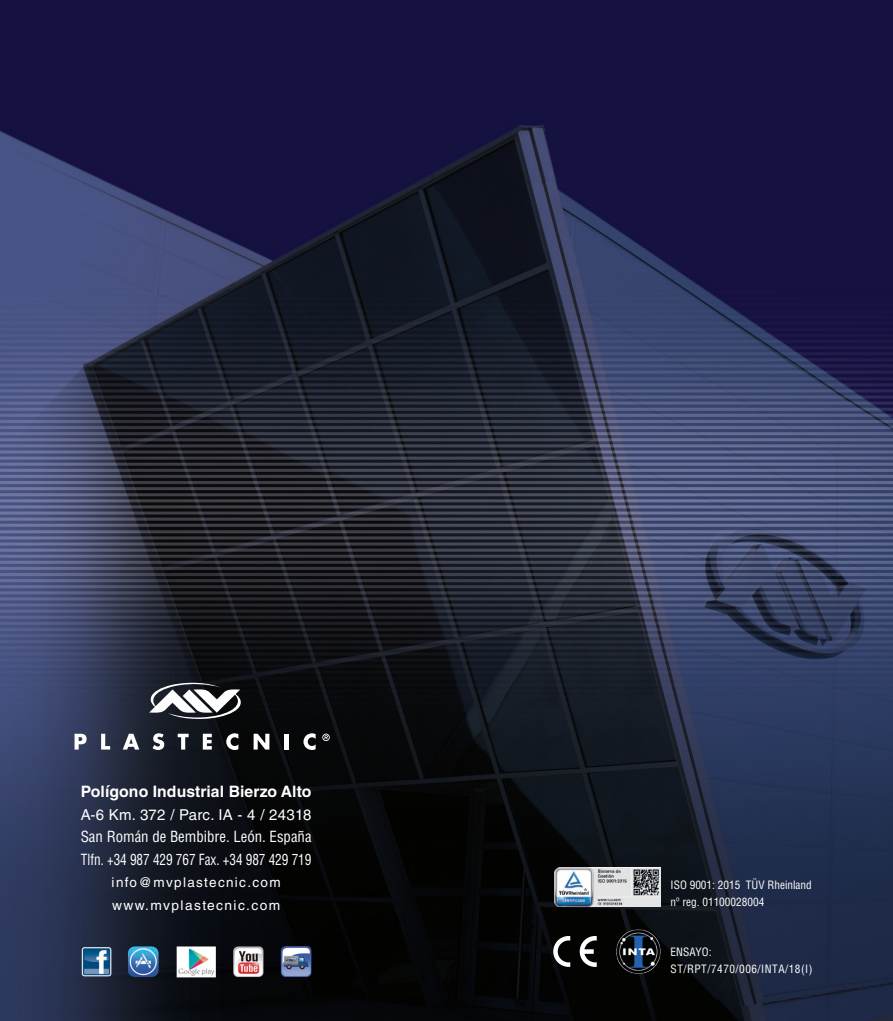
<style>
.page{position:relative;width:893px;height:1021px;background:#fff}
.page>*{position:absolute;margin:0;border:0;box-sizing:border-box;transform-origin:0 0}
.t1{font:700 15.75px "Helvetica LT Std";letter-spacing:.005em;color:#fff}
.t2{font:condensed 15px/22.5px "Helvetica LT Std";color:#fff}
.t3{font:15px "Helvetica LT Std";letter-spacing:.02em;color:#fff}
.t4{font:13.5px/22.5px "Helvetica LT Std";letter-spacing:.1em;color:#fff}
.t5{font:condensed 11.25px/16.5px "Helvetica LT Std";color:#fff}
.t6{font:condensed 11.25px/16.5px "Helvetica LT Std";letter-spacing:.045em;color:#fff}
</style>
<div class="page">
<img style="left:0;top:0;width:893px;height:1020px">
<svg style="left:145px;top:681px;width:102px;height:40px"></svg>
<svg style="left:75px;top:733px;width:12px;height:16px"></svg>
<svg style="left:101px;top:733px;width:9px;height:16px"></svg>
<svg style="left:123px;top:733px;width:16px;height:16px"></svg>
<svg style="left:153px;top:733px;width:11px;height:17px"></svg>
<svg style="left:178px;top:733px;width:11px;height:16px"></svg>
<svg style="left:203px;top:733px;width:9px;height:16px"></svg>
<svg style="left:226px;top:733px;width:12px;height:17px"></svg>
<svg style="left:254px;top:733px;width:15px;height:16px"></svg>
<hr style="left:285px;top:733px;width:4px;height:16px;background:#fff">
<svg style="left:303px;top:733px;width:13px;height:17px"></svg>
<svg style="left:322px;top:733px;width:8px;height:8px"></svg>
<img style="left:615px;top:927px;width:47px;height:48px">
<img style="left:554px;top:867px;width:106px;height:39px">
<svg style="left:553px;top:935px;width:17px;height:31px"></svg>
<svg style="left:580px;top:935px;width:17px;height:31px"></svg>
<p class="t1" style="left:81px;top:782px;width:232px">Polígono Industrial Bierzo Alto</p>
<p class="t3" style="left:81px;top:805px;width:232px">A-6 Km. 372 / Parc. IA - 4 / 24318</p>
<p class="t2" style="left:81px;top:825px;width:232px">San Román de Bembibre. León. España<br>Tlfn. +34 987 429 767 Fax. +34 987 429 719</p>
<p class="t4" style="left:112px;top:871px;width:171px">info@mvplastecnic.com www.mvplastecnic.com</p>
<p class="t5" style="left:671px;top:877px;width:143px">ISO 9001: 2015 TÜV Rheinland nº reg. 01100028004</p>
<p class="t6" style="left:671px;top:943px;width:144px">ENSAYO:<br>ST/RPT/7470/006/INTA/18(I)</p>
</div>
